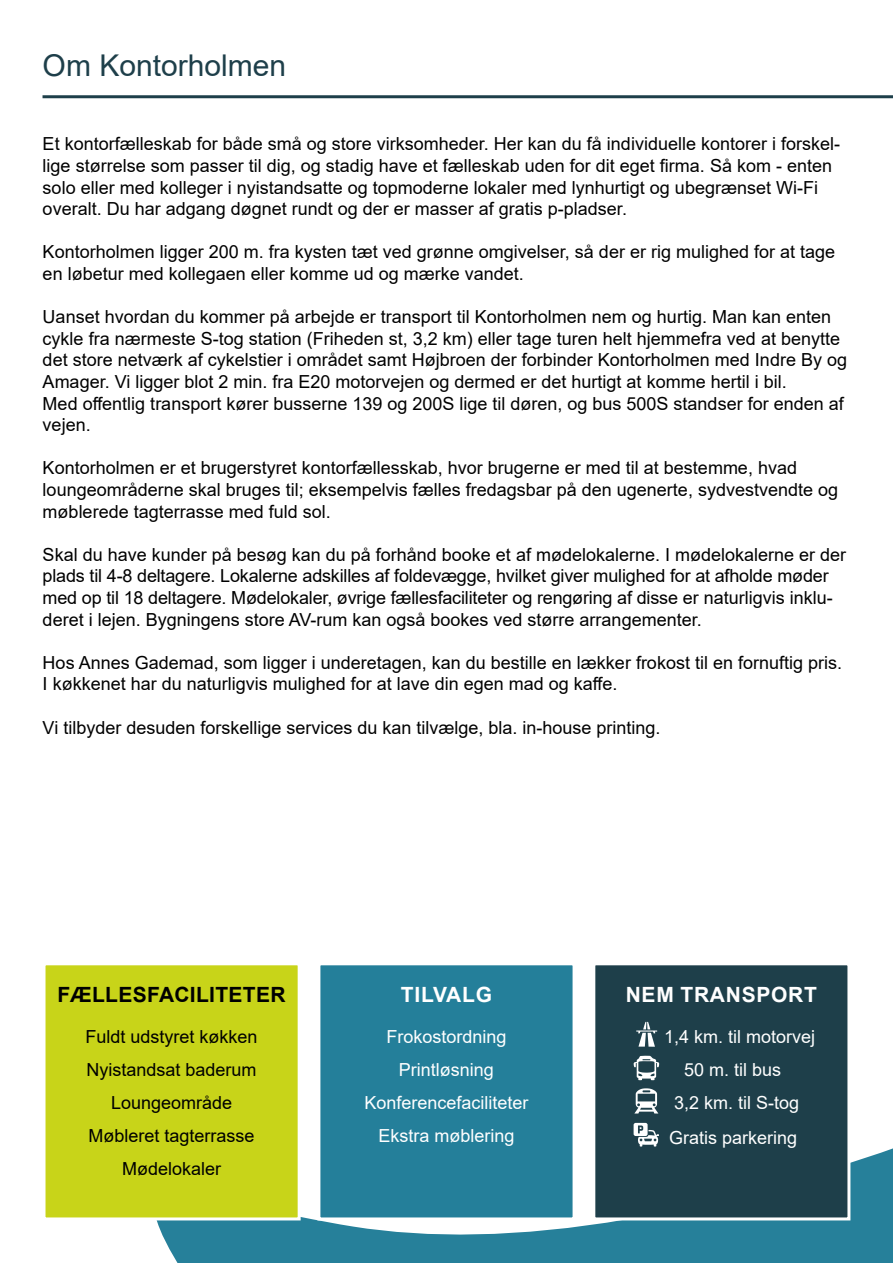
<style>
.page{position:relative;width:893px;height:1263px;background:#fff}
.page>*{position:absolute;margin:0;border:0;box-sizing:border-box;transform-origin:0 0}
.t1{font:30px "Arial";color:#1e3f4a}
.t2{font:700 21px "Arial";letter-spacing:.035em;color:#fff}
.t3{font:700 21px "Arial";letter-spacing:.015em;color:#000}
.t4{font:18px/21.6px "Arial";color:#000}
.t5{font:18px/33px "Arial";color:#fff;text-align:center}
</style>
<div class="page">
<svg style="left:156px;top:1148px;width:737px;height:115px;fill:#26809a"></svg>
<hr style="left:43px;top:95px;width:850px;height:3px;background:#1e3f4a">
<div style="left:44px;top:964px;width:255px;height:255px;background:#c8d419"></div>
<div style="left:43px;top:962px;width:258px;height:258px;border:3px solid #fff"></div>
<div style="left:319px;top:964px;width:255px;height:255px;background:#247f9a"></div>
<div style="left:317px;top:962px;width:259px;height:258px;border:3px solid #fff"></div>
<div style="left:594px;top:964px;width:255px;height:255px;background:#1e3f4a"></div>
<svg style="left:636px;top:1022px;width:21px;height:25px"></svg>
<svg style="left:634px;top:1056px;width:25px;height:24px"></svg>
<svg style="left:635px;top:1088px;width:23px;height:25px"></svg>
<svg style="left:634px;top:1123px;width:25px;height:23px"></svg>
<div style="left:592px;top:962px;width:258px;height:258px;border:3px solid #fff"></div>
<h1 class="t1" style="left:43px;top:45px;width:245px">Om Kontorholmen</h1>
<p class="t4" style="left:43px;top:133px;width:799px">Et kontorfælleskab for både små og store virksomheder. Her kan du få individuelle kontorer i forskel&shy;lige størrelse som passer til dig, og stadig have et fælleskab uden for dit eget firma. Så kom - enten solo eller med kolleger i nyistandsatte og topmoderne lokaler med lynhurtigt og ubegrænset Wi-Fi overalt. Du har adgang døgnet rundt og der er masser af gratis p-pladser.</p>
<p class="t4" style="left:43px;top:241px;width:794px">Kontorholmen ligger 200 m. fra kysten tæt ved grønne omgivelser, så der er rig mulighed for at tage en løbetur med kollegaen eller komme ud og mærke vandet.</p>
<p class="t4" style="left:43px;top:306px;width:806px">Uanset hvordan du kommer på arbejde er transport til Kontorholmen nem og hurtig. Man kan enten cykle fra nærmeste S-tog station (Friheden st, 3,2 km) eller tage turen helt hjemmefra ved at benytte det store netværk af cykelstier i området samt Højbroen der forbinder Kontorholmen med Indre By og Amager. Vi ligger blot 2 min. fra E20 motorvejen og dermed er det hurtigt at komme hertil i bil.<br>Med offentlig transport kører busserne 139 og 200S lige til døren, og bus 500S standser for enden af vejen.</p>
<p class="t4" style="left:43px;top:457px;width:797px">Kontorholmen er et brugerstyret kontorfællesskab, hvor brugerne er med til at bestemme, hvad loungeområderne skal bruges til; eksempelvis fælles fredagsbar på den ugenerte, sydvestvendte og møblerede tagterrasse med fuld sol.</p>
<p class="t4" style="left:43px;top:543px;width:805px">Skal du have kunder på besøg kan du på forhånd booke et af mødelokalerne. I mødelokalerne er der plads til 4-8 deltagere. Lokalerne adskilles af foldevægge, hvilket giver mulighed for at afholde møder med op til 18 deltagere. Mødelokaler, øvrige fællesfaciliteter og rengøring af disse er naturligvis inklu&shy;deret i lejen. Bygningens store AV-rum kan også bookes ved større arrangementer.</p>
<p class="t4" style="left:43px;top:651px;width:801px">Hos Annes Gademad, som ligger i underetagen, kan du bestille en lækker frokost til en fornuftig pris.<br>I køkkenet har du naturligvis mulighed for at lave din egen mad og kaffe.</p>
<p class="t4" style="left:43px;top:716px;width:619px">Vi tilbyder desuden forskellige services du kan tilvælge, bla. in-house printing.</p>
<p class="t3" style="left:58px;top:980px;width:229px">FÆLLESFACILITETER</p>
<p class="t4" style="left:86px;top:1020px;width:174px;line-height:33px;text-align:center">Fuldt udstyret køkken<br>Nyistandsat baderum<br>Loungeområde<br>Møbleret tagterrasse<br>Mødelokaler</p>
<p class="t2" style="left:401px;top:980px;width:93px">TILVALG</p>
<p class="t5" style="left:364px;top:1020px;width:166px">Frokostordning<br>Printløsning<br>Konferencefaciliteter<br>Ekstra møblering</p>
<p class="t2" style="left:626px;top:980px;width:193px">NEM TRANSPORT</p>
<p class="t5" style="left:664px;top:1020px;width:153px">1,4 km. til motorvej</p>
<p class="t5" style="left:684px;top:1053px;width:99px">50 m. til bus</p>
<p class="t5" style="left:674px;top:1086px;width:127px">3,2 km. til S-tog</p>
<p class="t5" style="left:669px;top:1121px;width:130px">Gratis parkering</p>
</div>
